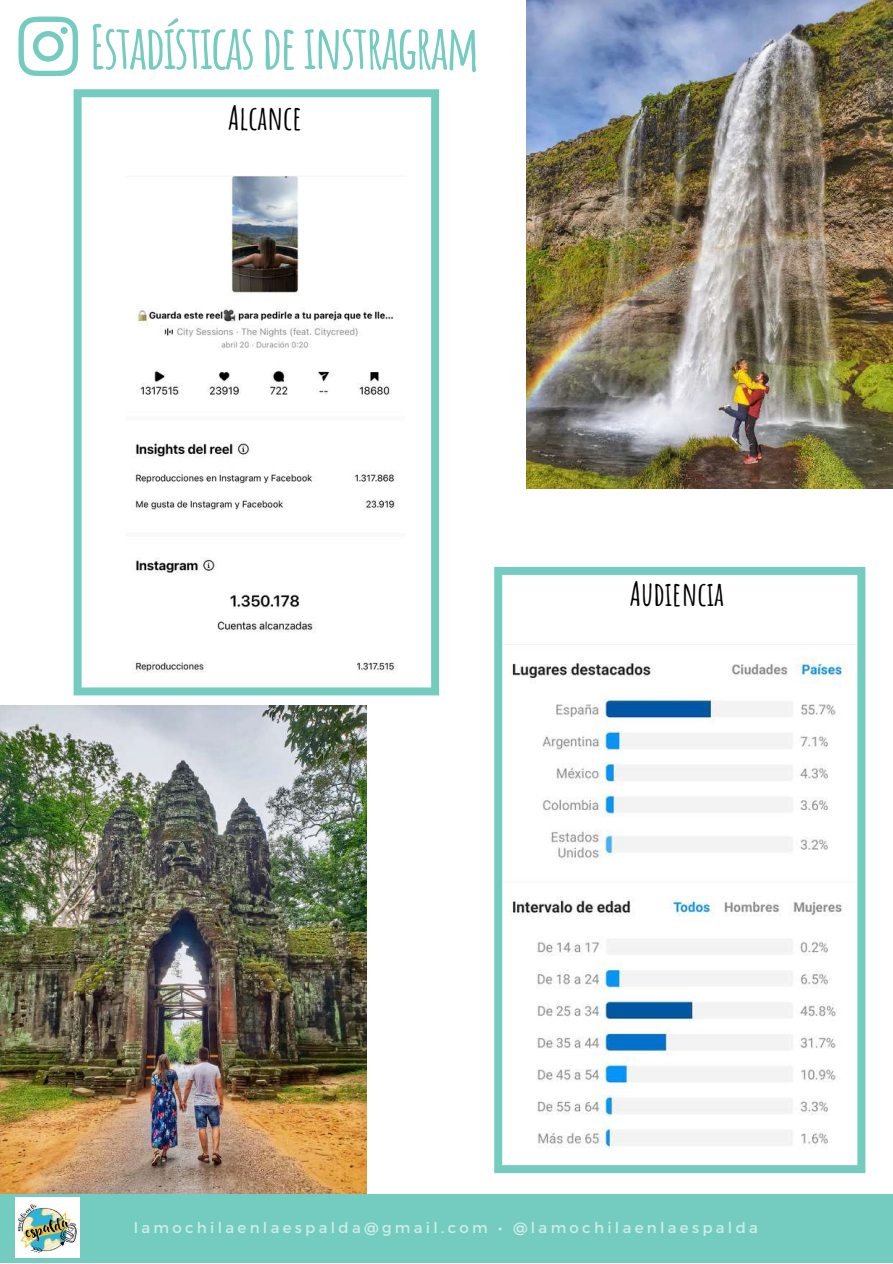
<style>
.page{position:relative;width:893px;height:1264px;background:#fff}
.page>*{position:absolute;margin:0;border:0;box-sizing:border-box;transform-origin:0 0}
.t1{font:700 60px "Amatic SC";letter-spacing:-.04em;color:#73ccbf}
.t2{font:700 33px "Amatic SC";color:#000}
.t3{font:15px "Montserrat";letter-spacing:.22em;color:#fff}
</style>
<div class="page">
<div style="left:0;top:1193px;width:892px;height:69px;background:#73ccbf"></div>
<img style="left:16px;top:1197px;width:64px;height:60px">
<img style="left:526px;top:0;width:366px;height:488px">
<img style="left:0;top:705px;width:366px;height:488px">
<svg style="left:18px;top:17px;width:60px;height:59px"></svg>
<div style="left:61px;top:27px;width:7px;height:7px;background:#73ccbf;border-radius:50%"></div>
<svg style="left:74px;top:89px;width:365px;height:606px"></svg>
<svg style="left:494px;top:567px;width:371px;height:606px"></svg>
<h1 class="t1" style="left:90px;top:8px;width:391px">Estadísticasdeinstragram</h1>
<h2 class="t2" style="left:228px;top:97px;width:75px">Alcance</h2>
<h2 class="t2" style="left:630px;top:572px;width:95px">Audiencia</h2>
<p class="t3" style="left:134px;top:1217px;width:625px">lamochilaenlaespalda@gmail.com • @lamochilaenlaespalda</p>
</div>
